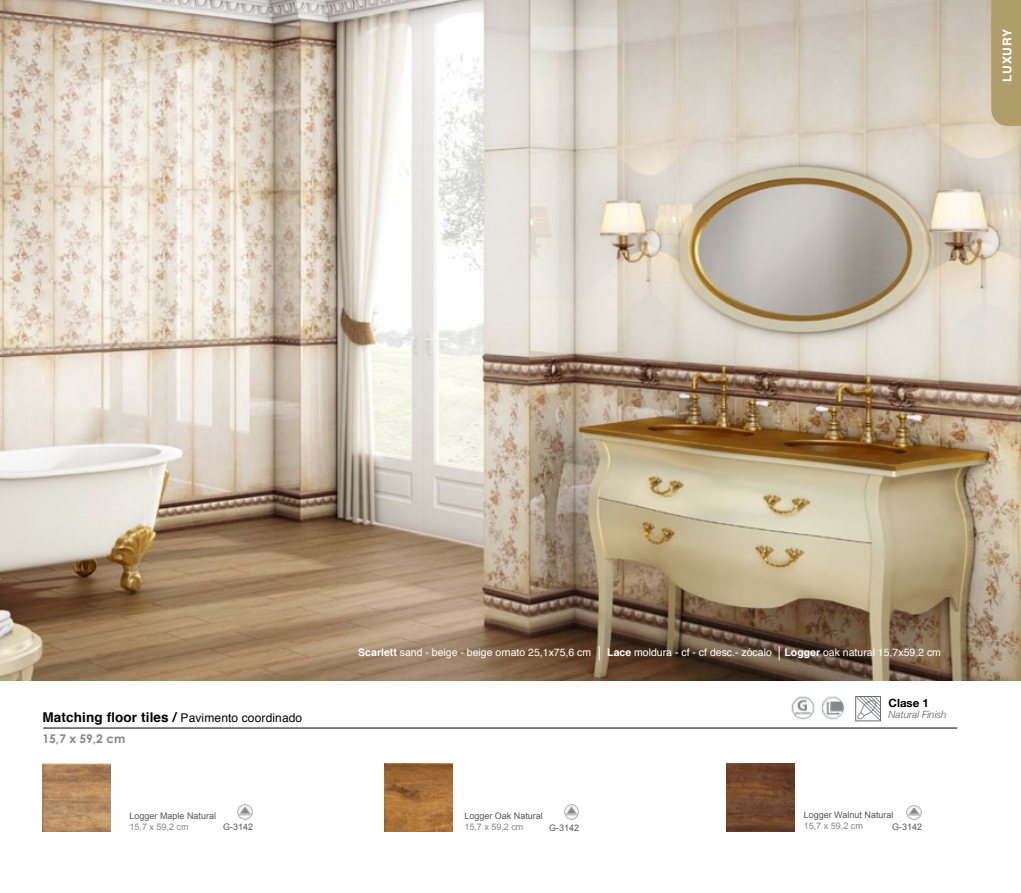
<style>
.page{position:relative;width:1021px;height:893px;background:#fff}
.page>*{position:absolute;margin:0;border:0;box-sizing:border-box;transform-origin:0 0}
.t1{font:700 13.5px "Helvetica";letter-spacing:.01em;color:#000}
.t2{font:700 12px "Helvetica";letter-spacing:.07em;color:#fff}
.t3{font:700 12px "Century Gothic";color:#878787}
.t4{font:700 11.4px "Helvetica Neue";color:#000}
.t5{font:10.5px "Helvetica";color:#fff}
.t6{font:italic 300 10.05px "Helvetica Neue";color:#575756}
.t7{font:9px "Arial";color:#575756}
.t8{font:9px "Arial";color:#878787}
.s1{font-weight:700}
.s2{font-weight:400;font-size:12px}
</style>
<div class="page">
<img style="left:0;top:0;width:1020px;height:680px">
<div style="left:991px;top:0;width:29px;height:126px;background:#b09e6a"></div>
<img style="left:238px;top:805px;width:15px;height:15px">
<img style="left:564px;top:805px;width:15px;height:15px">
<hr style="left:43px;top:728px;width:914px;height:1px;background:#000">
<img style="left:43px;top:763px;width:68px;height:68px">
<img style="left:384px;top:763px;width:68px;height:68px">
<img style="left:726px;top:763px;width:68px;height:68px">
<img style="left:906px;top:805px;width:15px;height:15px">
<svg style="left:598px;top:646px;width:1px;height:14px"></svg>
<svg style="left:778px;top:646px;width:1px;height:14px"></svg>
<svg style="left:857px;top:698px;width:21px;height:21px"></svg>
<div style="left:855px;top:696px;width:25px;height:25px;border:1px solid #6d6d6c"></div>
<img style="left:791px;top:696px;width:23px;height:23px;border-radius:12px">
<div style="left:791px;top:696px;width:23px;height:24px;border:1px solid #edeeee;border-radius:50%"></div>
<img style="left:821px;top:696px;width:23px;height:23px;border-radius:12px">
<div style="left:821px;top:696px;width:23px;height:24px;border:1px solid #edeeee;border-radius:50%"></div>
<p class="t2" style="left:998px;top:86px;width:59px;rotate:-90deg">MODERN</p>
<p class="t2" style="left:997px;top:82px;width:55px;rotate:-90deg">LUXU Y</p>
<p class="t5" style="left:358px;top:645px;width:234px"><span class="s1">Scarlett</span> sand - beige - beige ornato 25,1x75,6 cm</p>
<p class="t5" style="left:607px;top:645px;width:335px"><span class="s1">Lace</span> moldura - cf - cf desc.- zócalo <span class="s1">Logger</span> oak natural 15,7x59,2 cm</p>
<p class="t1" style="left:43px;top:706px;width:261px">Matching floor tiles / <span class="s2">Pavimento coordinado</span></p>
<p class="t3" style="left:43px;top:731px;width:84px">15,7 x 59,2 cm</p>
<p class="t4" style="left:888px;top:695px;width:42px">Clase 1</p>
<p class="t6" style="left:888px;top:709px;width:60px">Natural Finish</p>
<p class="t7" style="left:129px;top:811px;width:88px">Logger Maple Natural</p>
<p class="t8" style="left:129px;top:822px;width:61px">15,7 x 59,2 cm</p>
<p class="t7" style="left:803px;top:809px;width:91px">Logger Walnut Natural</p>
<p class="t8" style="left:803px;top:821px;width:61px">15,7 x 59,2 cm</p>
<p class="t7" style="left:464px;top:810px;width:80px">Logger Oak Natural</p>
<p class="t8" style="left:464px;top:822px;width:61px">15,7 x 59,2 cm</p>
<p class="t7" style="left:223px;top:822px;width:32px">G-3142</p>
<p class="t7" style="left:549px;top:823px;width:32px">G-3142</p>
<p class="t7" style="left:892px;top:822px;width:32px">G-3142</p>
</div>
